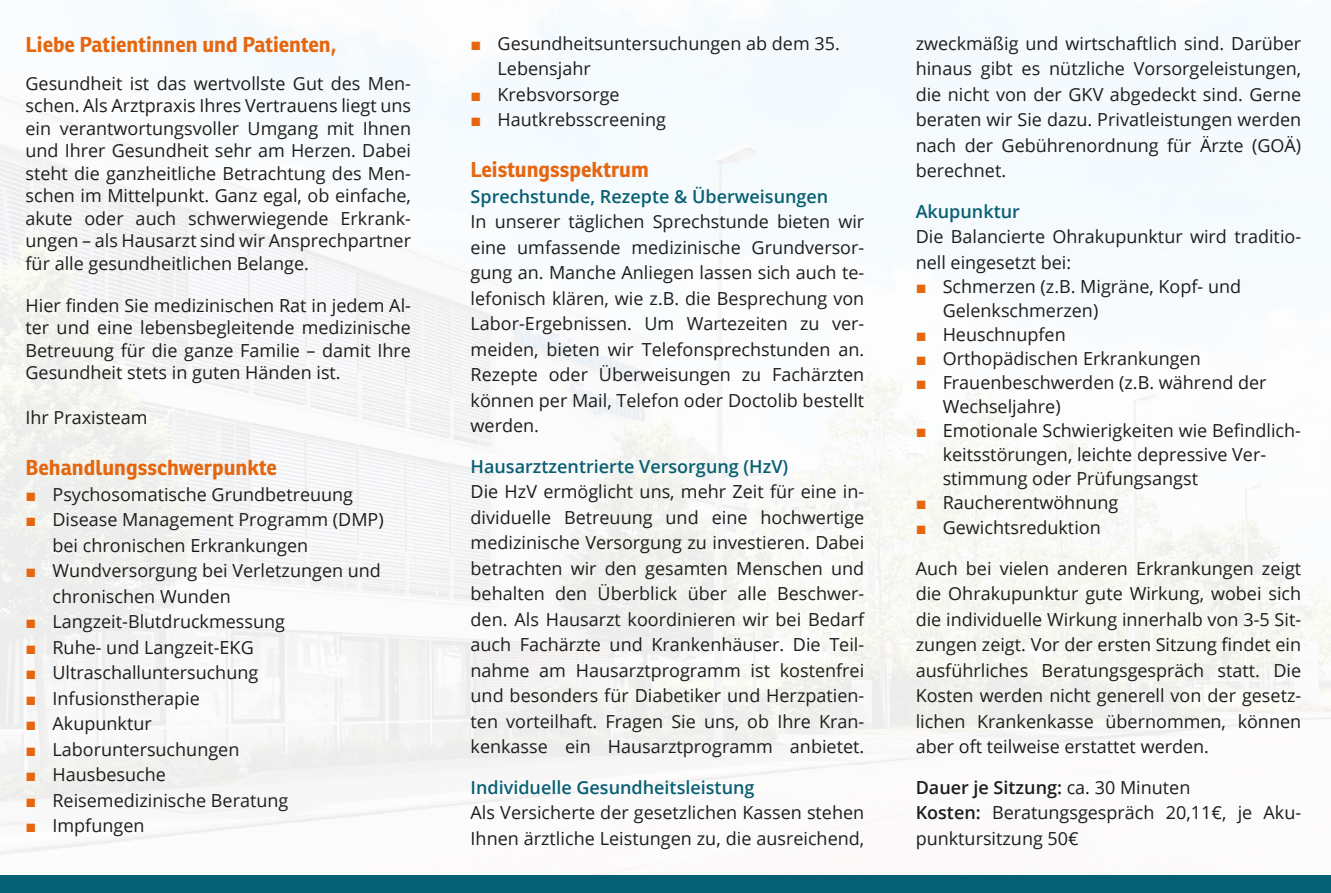
<style>
.page{position:relative;width:1331px;height:893px;background:#fff}
.page>*{position:absolute;margin:0;border:0;box-sizing:border-box;transform-origin:0 0}
.t1{font:700 21px "Ronnia";color:#e5660e}
.Absatzformat_1{font:18px/25.5px "Open Sans";color:#1d1d1b}
.Absatzformat_1-2{font:600 18px "Open Sans";color:#075f72}
.Absatzformat_1-3{font:600 18px "Open Sans";color:#1d1d1b}
.s1{font-family:"Arial";color:#e5660e}
.s2{font-weight:400}
.s3{font-weight:600}
</style>
<div class="page">
<img style="left:0;top:0;width:1331px;height:876px">
<div style="left:0;top:876px;width:1331px;height:17px;background:#066075"></div>
<p class="t1" style="left:26px;top:31px;width:312px">Liebe Patientinnen und Patienten,</p>
<p class="Absatzformat_1" style="left:26px;top:71px;width:387px;line-height:22.5px;text-align:justify">Gesundheit ist das wertvollste Gut des Men&shy;schen. Als Arztpraxis Ihres Vertrauens liegt uns ein verantwortungsvoller Umgang mit Ihnen und Ihrer Gesundheit sehr am Herzen. Dabei steht die ganzheitliche Betrachtung des Men&shy;schen im Mittelpunkt. Ganz egal, ob einfache, akute oder auch schwerwiegende Erkrank&shy;ungen – als Hausarzt sind wir Ansprechpartner für alle gesundheitlichen Belange.</p>
<p class="Absatzformat_1" style="left:26px;top:293px;width:387px;line-height:22.5px;text-align:justify">Hier finden Sie medizinischen Rat in jedem Al&shy;ter und eine lebensbegleitende medizinische Betreuung für die ganze Familie – damit Ihre Gesundheit stets in guten Händen ist.</p>
<p class="Absatzformat_1" style="left:26px;top:404px;width:124px">Ihr Praxisteam</p>
<p class="t1" style="left:26px;top:454px;width:253px">Behandlungsschwerpunkte</p>
<p class="Absatzformat_1" style="left:26px;top:481px;width:329px"><span class="s1">■</span> Psychosomatische Grundbetreuung</p>
<p class="Absatzformat_1" style="left:53px;top:506px;width:333px;text-indent:-27px"><span class="s1">■</span> Disease Management Programm (DMP) bei chronischen Erkrankungen</p>
<p class="Absatzformat_1" style="left:53px;top:557px;width:330px;text-indent:-27px"><span class="s1">■</span> Wundversorgung bei Verletzungen und chronischen Wunden</p>
<p class="Absatzformat_1" style="left:26px;top:608px;width:261px"><span class="s1">■</span> Langzeit-Blutdruckmessung</p>
<p class="Absatzformat_1" style="left:26px;top:634px;width:230px"><span class="s1">■</span> Ruhe- und Langzeit-EKG</p>
<p class="Absatzformat_1" style="left:26px;top:659px;width:234px"><span class="s1">■</span> Ultraschalluntersuchung</p>
<p class="Absatzformat_1" style="left:26px;top:685px;width:176px"><span class="s1">■</span> Infusionstherapie</p>
<p class="Absatzformat_1" style="left:26px;top:710px;width:128px"><span class="s1">■</span> Akupunktur</p>
<p class="Absatzformat_1" style="left:26px;top:736px;width:215px"><span class="s1">■</span> Laboruntersuchungen</p>
<p class="Absatzformat_1" style="left:26px;top:761px;width:142px"><span class="s1">■</span> Hausbesuche</p>
<p class="Absatzformat_1" style="left:26px;top:787px;width:264px"><span class="s1">■</span> Reisemedizinische Beratung</p>
<p class="Absatzformat_1" style="left:26px;top:812px;width:121px"><span class="s1">■</span> Impfungen</p>
<p class="Absatzformat_1" style="left:498px;top:30px;width:344px;text-indent:-27px"><span class="s1">■</span> Gesundheitsuntersuchungen ab dem 35.<br>Lebensjahr</p>
<p class="Absatzformat_1" style="left:471px;top:81px;width:151px"><span class="s1">■</span> Krebsvorsorge</p>
<p class="Absatzformat_1" style="left:471px;top:107px;width:197px"><span class="s1">■</span> Hautkrebsscreening</p>
<p class="t1" style="left:471px;top:157px;width:180px">Leistungsspektrum</p>
<p class="Absatzformat_1-2" style="left:471px;top:184px;width:359px">Sprechstunde, Rezepte &amp; Überweisungen</p>
<p class="Absatzformat_1" style="left:471px;top:209px;width:395px;text-align:justify">In unserer täglichen Sprechstunde bieten wir eine umfassende medizinische Grundversor&shy;gung an. Manche Anliegen lassen sich auch te&shy;lefonisch klären, wie z.B. die Besprechung von Labor-Ergebnissen. Um Wartezeiten zu ver&shy;meiden, bieten wir Telefonsprechstunden an.<br>Rezepte oder Überweisungen zu Fachärzten können per Mail, Telefon oder Doctolib bestellt werden.</p>
<p class="Absatzformat_1-2" style="left:471px;top:454px;width:319px">Hausarztzentrierte Versorgung (HzV)</p>
<p class="Absatzformat_1" style="left:471px;top:479px;width:395px;text-align:justify">Die HzV ermöglicht uns, mehr Zeit für eine in&shy;dividuelle Betreuung und eine hochwertige medizinische Versorgung zu investieren. Dabei betrachten wir den gesamten Menschen und behalten den Überblick über alle Beschwer&shy;den. Als Hausarzt koordinieren wir bei Bedarf auch Fachärzte und Krankenhäuser. Die Teil&shy;nahme am Hausarztprogramm ist kostenfrei und besonders für Diabetiker und Herzpatien&shy;ten vorteilhaft. Fragen Sie uns, ob Ihre Kran&shy;kenkasse ein Hausarztprogramm anbietet.</p>
<p class="Absatzformat_1-2" style="left:471px;top:775px;width:285px">Individuelle Gesundheitsleistung</p>
<p class="Absatzformat_1" style="left:471px;top:800px;width:395px">Als Versicherte der gesetzlichen Kassen stehen<br>Ihnen ärztliche Leistungen zu, die ausreichend,</p>
<p class="Absatzformat_1" style="left:916px;top:30px;width:387px;text-align:justify">zweckmäßig und wirtschaftlich sind. Darüber hinaus gibt es nützliche Vorsorgeleistungen, die nicht von der GKV abgedeckt sind. Gerne beraten wir Sie dazu. Privatleistungen werden nach der Gebührenordnung für Ärzte (GOÄ) berechnet.</p>
<p class="Absatzformat_1-2" style="left:916px;top:199px;width:106px">Akupunktur</p>
<p class="Absatzformat_1" style="left:916px;top:224px;width:387px">Die Balancierte Ohrakupunktur wird traditio&shy;nell eingesetzt bei:</p>
<p class="Absatzformat_1" style="left:943px;top:274px;width:300px;line-height:24px;text-indent:-27px"><span class="s1">■</span> Schmerzen (z.B. Migräne, Kopf- und<br>Gelenkschmerzen)</p>
<p class="Absatzformat_1" style="left:916px;top:321px;width:152px"><span class="s1">■</span> Heuschnupfen</p>
<p class="Absatzformat_1" style="left:916px;top:345px;width:287px"><span class="s1">■</span> Orthopädischen Erkrankungen</p>
<p class="Absatzformat_1" style="left:943px;top:370px;width:325px;line-height:24px;text-indent:-27px"><span class="s1">■</span> Frauenbeschwerden (z.B. während der<br>Wechseljahre)</p>
<p class="Absatzformat_1" style="left:943px;top:418px;width:360px;line-height:24px;text-indent:-27px"><span class="s1">■</span> Emotionale Schwierigkeiten wie Befindlich&shy;keitsstörungen, leichte depressive Ver&shy;stimmung oder Prüfungsangst</p>
<p class="Absatzformat_1" style="left:916px;top:489px;width:204px"><span class="s1">■</span> Raucherentwöhnung</p>
<p class="Absatzformat_1" style="left:916px;top:515px;width:187px"><span class="s1">■</span> Gewichtsreduktion</p>
<p class="Absatzformat_1" style="left:916px;top:555px;width:387px;text-align:justify">Auch bei vielen anderen Erkrankungen zeigt die Ohrakupunktur gute Wirkung, wobei sich die individuelle Wirkung innerhalb von 3-5 Sit&shy;zungen zeigt. Vor der ersten Sitzung findet ein ausführliches Beratungsgespräch statt. Die Kosten werden nicht generell von der gesetz&shy;lichen Krankenkasse übernommen, können aber oft teilweise erstattet werden.</p>
<p class="Absatzformat_1-3" style="left:916px;top:775px;width:276px">Dauer je Sitzung: <span class="s2">ca. 30 Minuten</span></p>
<p class="Absatzformat_1" style="left:916px;top:800px;width:387px"><span class="s3">Kosten:</span> Beratungsgespräch 20,11€, je Aku&shy;punktursitzung 50€</p>
</div>
